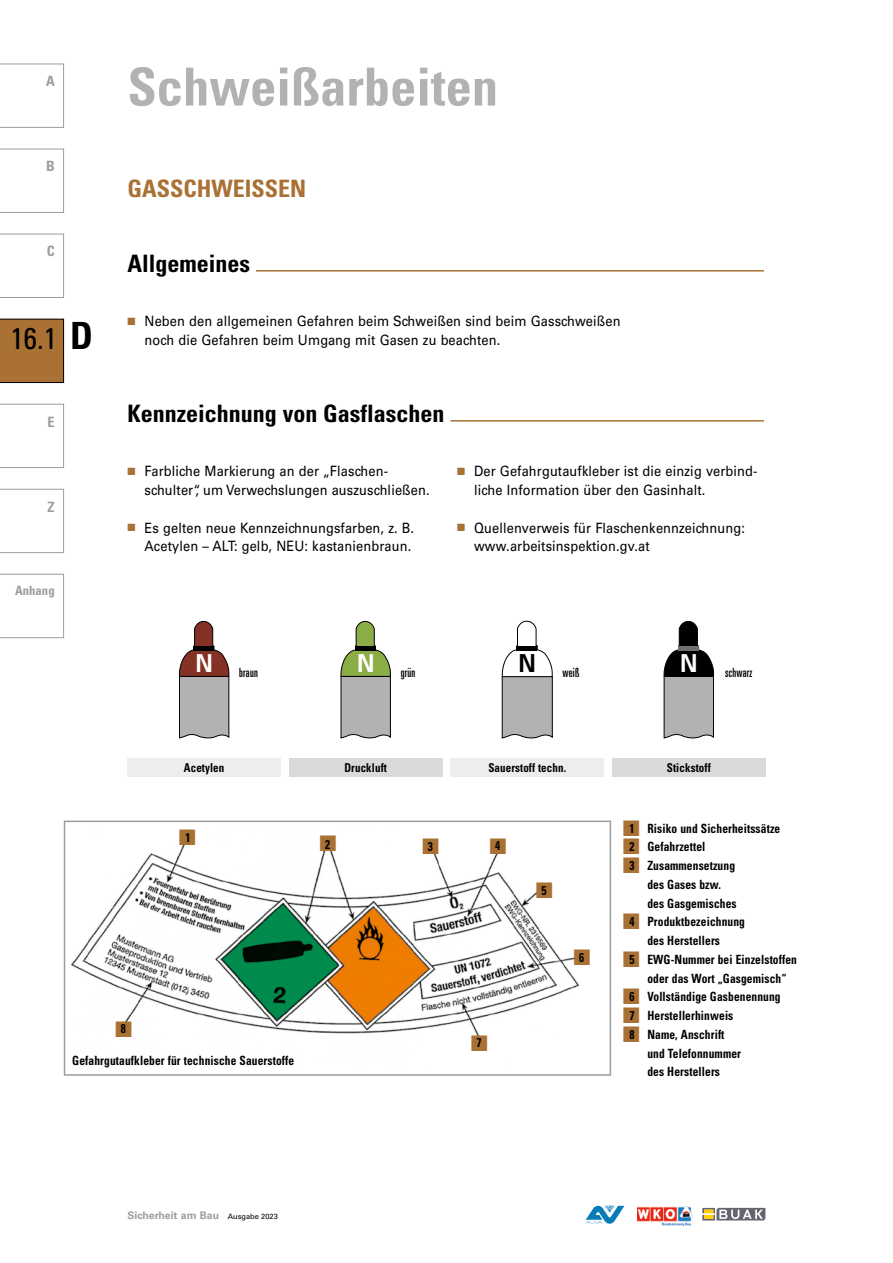
<style>
.page{position:relative;width:893px;height:1263px;background:#fff}
.page>*{position:absolute;margin:0;border:0;box-sizing:border-box;transform-origin:0 0}
.Head_groß_grau{font:700 condensed 52.5px "Univers";color:#b3b2b2}
.t1{font:condensed 30px "Univers";color:#000}
.t2{font:700 24.75px "Univers";color:#fff;scale:.9 1}
.t3{font:700 24.75px "Univers";color:#000;scale:.9 1}
.Head_Linie{font:700 condensed 24px "Univers";color:#000}
.Head_Zwischen_farbig{font:700 condensed 24px "Univers";color:#a97134}
.t4{font:22.5px "Zapf Dingbats ITC";color:#a97134}
.t5{font:14.25px/18.8px "Univers";letter-spacing:.01em;color:#000;scale:.9 1}
.t6{font:700 condensed 14.25px "Univers";color:#9d9d9c}
.t7{font:700 condensed 12.75px/18.8px "Univers";letter-spacing:.01em;color:#000;scale:.9 1}
.t8{font:ultra-condensed 12.75px "Univers";letter-spacing:.025em;color:#000;scale:.9 1}
.t9{font:700 condensed 12.75px "Univers";color:#9d9d9c}
.t10{font:700 condensed 12.3px "Univers";letter-spacing:.01em;color:#000;scale:.9 1}
.t11{font:700 10.5px "Univers";color:#9d9d9c}
.s1{font-weight:700;font-size:37.5px}
.s2{color:#a97134}
.s3{font-weight:400;font-size:7.5px;color:#000}
</style>
<div class="page">
<div style="left:0;top:319px;width:64px;height:64px;background:#a97134"></div>
<svg style="left:0;top:404px;width:64px;height:64px"></svg>
<svg style="left:0;top:64px;width:64px;height:64px"></svg>
<svg style="left:0;top:234px;width:64px;height:64px"></svg>
<svg style="left:0;top:149px;width:64px;height:64px"></svg>
<svg style="left:0;top:489px;width:64px;height:64px"></svg>
<svg style="left:0;top:574px;width:64px;height:64px"></svg>
<svg style="left:702px;top:1208px;width:63px;height:12px"></svg>
<img style="left:637px;top:1207px;width:56px;height:18px">
<svg style="left:586px;top:1205px;width:38px;height:19px"></svg>
<hr style="left:256px;top:270px;width:508px;height:2px;background:#a97134">
<hr style="left:450px;top:420px;width:314px;height:2px;background:#a97134">
<img style="left:71px;top:831px;width:512px;height:232px">
<div style="left:64px;top:820px;width:547px;height:256px;border:2px solid #9d9d9c"></div>
<div style="left:612px;top:758px;width:153px;height:18px;background:#dadada"></div>
<div style="left:451px;top:758px;width:153px;height:18px;background:#ededed"></div>
<div style="left:128px;top:758px;width:153px;height:18px;background:#ededed"></div>
<div style="left:289px;top:758px;width:153px;height:18px;background:#dadada"></div>
<svg style="left:179px;top:621px;width:50px;height:117px"></svg>
<hr style="left:193px;top:646px;width:21px;height:4px;background:#000">
<svg style="left:341px;top:621px;width:50px;height:117px"></svg>
<hr style="left:355px;top:646px;width:21px;height:4px;background:#000">
<svg style="left:502px;top:621px;width:51px;height:117px"></svg>
<hr style="left:516px;top:646px;width:21px;height:4px;background:#000">
<svg style="left:664px;top:621px;width:50px;height:117px"></svg>
<hr style="left:678px;top:646px;width:21px;height:4px;background:#706f6f">
<p class="t6" style="left:46px;top:72px;width:10px">A</p>
<p class="t6" style="left:46px;top:158px;width:10px">B</p>
<p class="t6" style="left:47px;top:243px;width:9px">C</p>
<h2 class="t1" style="left:11px;top:319px;width:84px">16.1 <span class="s1">D</span></h2>
<p class="t6" style="left:48px;top:413px;width:9px">E</p>
<p class="t6" style="left:48px;top:498px;width:9px">Z</p>
<p class="t9" style="left:15px;top:583px;width:41px">Anhang</p>
<p class="Head_groß_grau" style="left:128px;top:55px;width:372px">Schweißarbeiten</p>
<p class="Head_Zwischen_farbig" style="left:128px;top:173px;width:180px">GASSCHWEISSEN</p>
<p class="Head_Linie" style="left:128px;top:248px;width:124px">Allgemeines</p>
<p class="t5" style="left:145px;top:312px;width:530px;text-indent:-17px"><span class="s2">■</span> Neben den allgemeinen Gefahren beim Schweißen sind beim Gasschweißen noch die Gefahren beim Umgang mit Gasen zu beachten.</p>
<p class="Head_Linie" style="left:128px;top:398px;width:319px">Kennzeichnung von Gasflaschen</p>
<p class="t5" style="left:145px;top:462px;width:318px;text-indent:-17px"><span class="s2">■</span> Farbliche Markierung an der „Flaschen-- schulter“, um Verwechslungen auszuschließen.</p>
<p class="t5" style="left:128px;top:518px;width:320px;text-align:right"><span class="s2">■</span> Es gelten neue Kennzeichnungsfarben, z. B.<br>Acetylen – ALT: gelb, NEU: kastanienbraun.</p>
<p class="t5" style="left:474px;top:462px;width:315px;text-indent:-17px"><span class="s2">■</span> Der Gefahrgutaufkleber ist die einzig verbind&shy;liche Information über den Gasinhalt.</p>
<p class="t5" style="left:474px;top:518px;width:302px;text-indent:-17px"><span class="s2">■</span> Quellenverweis für Flaschenkennzeichnung: www.arbeitsinspektion.gv.at</p>
<p class="t2" style="left:195px;top:649px;width:21px">N</p>
<p class="t8" style="left:239px;top:665px;width:22px">braun</p>
<p class="t2" style="left:357px;top:649px;width:21px">N</p>
<p class="t8" style="left:401px;top:665px;width:18px">grün</p>
<p class="t3" style="left:519px;top:649px;width:21px">N</p>
<p class="t8" style="left:562px;top:665px;width:20px">weiß</p>
<p class="t2" style="left:680px;top:649px;width:21px">N</p>
<p class="t8" style="left:725px;top:665px;width:32px">schwarz</p>
<p class="t10" style="left:184px;top:760px;width:47px">Acetylen</p>
<p class="t10" style="left:344px;top:760px;width:49px">Druckluft</p>
<p class="t10" style="left:488px;top:760px;width:88px">Sauerstoff techn.</p>
<p class="t10" style="left:667px;top:760px;width:50px">Stickstoff</p>
<p class="t4" style="left:179px;top:826px;width:19px">■</p>
<p class="t7" style="left:185px;top:828px;width:7px">1</p>
<p class="t4" style="left:320px;top:833px;width:19px">■</p>
<p class="t7" style="left:325px;top:834px;width:7px">2</p>
<p class="t4" style="left:422px;top:835px;width:19px">■</p>
<p class="t7" style="left:428px;top:837px;width:7px">3</p>
<p class="t4" style="left:490px;top:836px;width:19px">■</p>
<p class="t7" style="left:495px;top:836px;width:7px">4</p>
<p class="t4" style="left:115px;top:1019px;width:19px">■</p>
<p class="t7" style="left:121px;top:1019px;width:7px">8</p>
<p class="t4" style="left:471px;top:1033px;width:19px">■</p>
<p class="t7" style="left:476px;top:1033px;width:7px">7</p>
<p class="t7" style="left:72px;top:1051px;width:248px">Gefahrgutaufkleber für technische Sauerstoffe</p>
<p class="t4" style="left:536px;top:880px;width:19px">■</p>
<p class="t7" style="left:541px;top:881px;width:7px">5</p>
<p class="t4" style="left:573px;top:946px;width:19px">■</p>
<p class="t7" style="left:579px;top:948px;width:7px">6</p>
<p class="t4" style="left:623px;top:817px;width:19px">■</p>
<p class="t4" style="left:623px;top:836px;width:19px">■</p>
<p class="t4" style="left:623px;top:855px;width:19px">■</p>
<p class="t7" style="left:629px;top:819px;width:169px">1 Risiko und Sicherheitssätze</p>
<p class="t7" style="left:629px;top:837px;width:86px">2 Gefahrzettel</p>
<p class="t7" style="left:647px;top:856px;width:101px;text-indent:-18px">3 Zusammensetzung des Gases bzw. des Gasgemisches</p>
<p class="t7" style="left:629px;top:912px;width:130px;text-align:center">4 Produktbezeichnung des Herstellers</p>
<p class="t7" style="left:629px;top:950px;width:188px;text-align:center">5 EWG-Nummer bei Einzelstoffen oder das Wort „Gasgemisch“</p>
<p class="t7" style="left:629px;top:987px;width:170px">6 Vollständige Gasbenennung</p>
<p class="t7" style="left:629px;top:1006px;width:117px">7 Herstellerhinweis</p>
<p class="t7" style="left:647px;top:1025px;width:106px;text-indent:-18px">8 Name, Anschrift und Telefonnummer des Herstellers</p>
<p class="t4" style="left:623px;top:911px;width:19px">■</p>
<p class="t4" style="left:623px;top:948px;width:19px">■</p>
<p class="t4" style="left:623px;top:986px;width:19px">■</p>
<p class="t4" style="left:623px;top:1005px;width:19px">■</p>
<p class="t4" style="left:623px;top:1023px;width:19px">■</p>
<p class="t11" style="left:128px;top:1209px;width:152px">Sicherheit am Bau <span class="s3">Ausgabe 2023</span></p>
</div>
